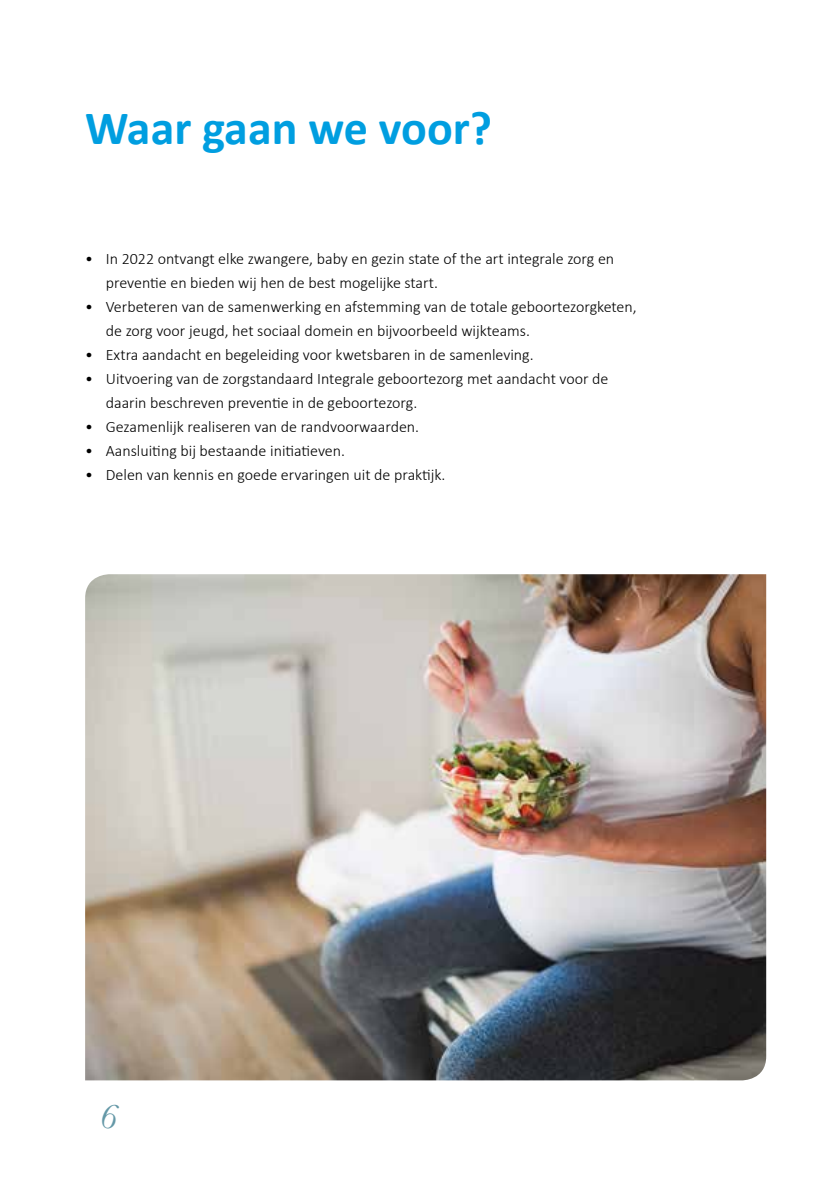
<style>
.page{position:relative;width:840px;height:1191px;background:#fff}
.page>*{position:absolute;margin:0;border:0;box-sizing:border-box;transform-origin:0 0}
.t1{font:700 48px "Calibri";color:#009ee0}
.t2{font:italic 35.4px "Baskerville";color:#6498a7}
.t3{font:300 16px/24px "Calibri";color:#000}
</style>
<div class="page">
<img style="left:85px;top:574px;width:680px;height:506px">
<h1 class="t1" style="left:85px;top:97px;width:408px">Waar gaan we voor?</h1>
<p class="t3" style="left:106px;top:246px;width:509px;text-indent:-21px">• In 2022 ontvangt elke zwangere, baby en gezin state of the art integrale zorg en preventie en bieden wij hen de best mogelijke start.</p>
<p class="t3" style="left:106px;top:294px;width:532px;text-indent:-21px">• Verbeteren van de samenwerking en afstemming van de totale geboortezorgketen, de zorg voor jeugd, het sociaal domein en bijvoorbeeld wijkteams.</p>
<p class="t3" style="left:85px;top:342px;width:450px">• Extra aandacht en begeleiding voor kwetsbaren in de samenleving.</p>
<p class="t3" style="left:106px;top:366px;width:504px;text-indent:-21px">• Uitvoering van de zorgstandaard Integrale geboortezorg met aandacht voor de daarin beschreven preventie in de geboortezorg.</p>
<p class="t3" style="left:85px;top:414px;width:335px">• Gezamenlijk realiseren van de randvoorwaarden.</p>
<p class="t3" style="left:85px;top:438px;width:261px">• Aansluiting bij bestaande initiatieven.</p>
<p class="t3" style="left:85px;top:462px;width:362px">• Delen van kennis en goede ervaringen uit de praktijk.</p>
<h2 class="t2" style="left:99px;top:1093px;width:19px">6</h2>
</div>
